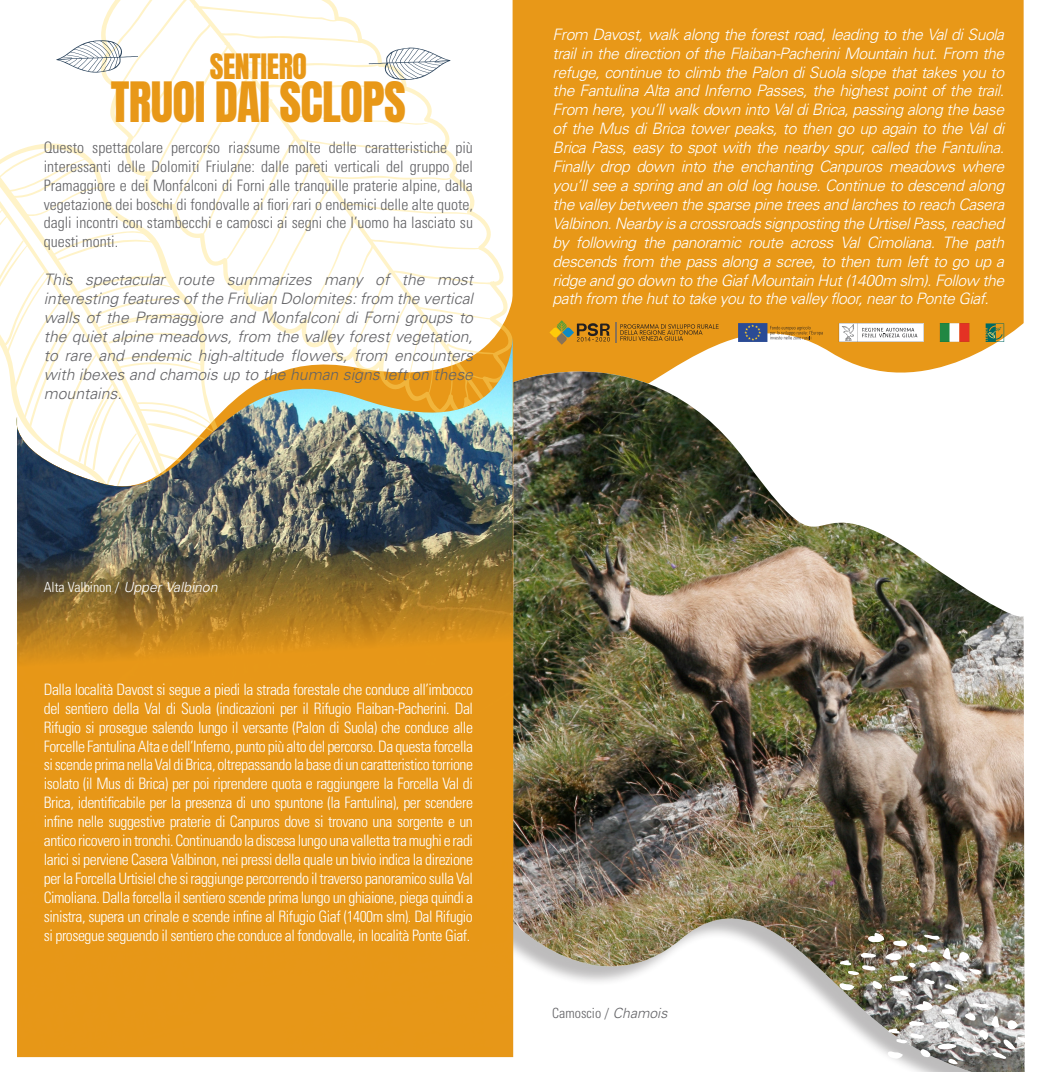
<style>
.page{position:relative;width:1037px;height:1072px;background:#fff}
.page>*{position:absolute;margin:0;border:0;box-sizing:border-box;transform-origin:0 0}
.t1{font:47.25px "Anton";letter-spacing:-.015em;color:#e89818}
.t2{font:29.75px "Anton";letter-spacing:-.015em;color:#e89818}
.t3{font:300 condensed 15.75px/18.9px "Univers LT Std";letter-spacing:-.03em;color:#fff;text-align:justify}
.t4{font:italic 300 15.75px/18.9px "Univers";letter-spacing:-.03em;color:#fff;text-align:justify}
.t5{font:300 condensed 15.75px/18.9px "Univers LT Std";color:#636366;text-align:justify}
.t6{font:italic 300 15.75px/18.9px "Univers";color:#636366;text-align:justify}
.t7{font:300 condensed 14px "Univers LT Std";color:#fff}
.t8{font:300 condensed 14px "Univers LT Std";color:#636366}
.s1{font-family:"Univers";font-style:italic;font-stretch:normal}
</style>
<div class="page">
<div style="left:514px;top:0;width:509px;height:329px;background:#e89818"></div>
<svg style="left:514px;top:329px;width:502px;height:42px;fill:#e89818"></svg>
<img style="left:515px;top:371px;width:509px;height:700px">
<img style="left:838px;top:932px;width:187px;height:132px">
<svg style="left:549px;top:320px;width:169px;height:25px;background:#c5871d"></svg>
<svg style="left:985px;top:323px;width:19px;height:19px"></svg>
<svg style="left:839px;top:323px;width:84px;height:19px"></svg>
<svg style="left:939px;top:323px;width:30px;height:19px"></svg>
<svg style="left:770px;top:326px;width:53px;height:13px"></svg>
<div style="left:738px;top:323px;width:29px;height:19px;background:#2a4b95"></div>
<svg style="left:744px;top:324px;width:17px;height:16px"></svg>
<svg style="left:101px;top:0;width:413px;height:335px"></svg>
<svg style="left:32px;top:94px;width:204px;height:241px"></svg>
<svg style="left:0;top:146px;width:223px;height:260px"></svg>
<img style="left:16px;top:335px;width:497px;height:722px">
<svg style="left:56px;top:40px;width:82px;height:33px"></svg>
<svg style="left:368px;top:47px;width:83px;height:33px"></svg>
<p class="t2" style="left:210px;top:51px;width:99px">SENTIERO</p>
<p class="t1" style="left:111px;top:78px;width:296px">TRUOI DAI SCLOPS</p>
<p class="t5" style="left:44px;top:138px;width:431px">Questo spettacolare percorso riassume molte delle caratteristiche più interessanti delle Dolomiti Friulane: dalle pareti verticali del gruppo del Pramaggiore e dei Monfalconi di Forni alle tranquille praterie alpine, dalla vegetazione dei boschi di fondovalle ai fiori rari o endemici delle alte quote, dagli incontri con stambecchi e camosci ai segni che l’uomo ha lasciato su questi monti.</p>
<p class="t6" style="left:44px;top:270px;width:431px">This spectacular route summarizes many of the most interesting features of the Friulian Dolomites: from the vertical walls of the Pramaggiore and Monfalconi di Forni groups to the quiet alpine meadows, from the valley forest vegetation, to rare and endemic high-altitude flowers, from encounters with ibexes and chamois up to the human signs left on these mountains.</p>
<p class="t7" style="left:44px;top:578px;width:175px">Alta Valbinon / <span class="s1">Upper Valbinon</span></p>
<p class="t3" style="left:44px;top:679px;width:431px">Dalla località Davost si segue a piedi la strada forestale che conduce all’imbocco del sentiero della Val di Suola (indicazioni per il Rifugio Flaiban-Pacherini. Dal Rifugio si prosegue salendo lungo il versante (Palon di Suola) che conduce alle Forcelle Fantulina Alta e dell’Inferno, punto più alto del percorso. Da questa forcella si scende prima nella Val di Brica, oltrepassando la base di un caratteristico torrione isolato (il Mus di Brica) per poi riprendere quota e raggiungere la Forcella Val di Brica, identificabile per la presenza di uno spuntone (la Fantulina), per scendere infine nelle suggestive praterie di Canpuros dove si trovano una sorgente e un antico ricovero in tronchi. Continuando la discesa lungo una valletta tra mughi e radi larici si perviene Casera Valbinon, nei pressi della quale un bivio indica la direzione per la Forcella Urtisiel che si raggiunge percorrendo il traverso panoramico sulla Val Cimoliana. Dalla forcella il sentiero scende prima lungo un ghiaione, piega quindi a sinistra, supera un crinale e scende infine al Rifugio Giaf (1400m slm). Dal Rifugio si prosegue seguendo il sentiero che conduce al fondovalle, in località Ponte Giaf.</p>
<p class="t4" style="left:553px;top:25px;width:453px">From Davost, walk along the forest road, leading to the Val di Suola trail in the direction of the Flaiban-Pacherini Mountain hut. From the refuge, continue to climb the Palon di Suola slope that takes you to the Fantulina Alta and Inferno Passes, the highest point of the trail.<br>From here, you’ll walk down into Val di Brica, passing along the base of the Mus di Brica tower peaks, to then go up again to the Val di Brica Pass, easy to spot with the nearby spur, called the Fantulina.<br>Finally drop down into the enchanting Canpuros meadows where you’ll see a spring and an old log house. Continue to descend along the valley between the sparse pine trees and larches to reach Casera Valbinon. Nearby is a crossroads signposting the Urtisel Pass, reached by following the panoramic route across Val Cimoliana. The path descends from the pass along a scree, to then turn left to go up a ridge and go down to the Giaf Mountain Hut (1400m slm). Follow the path from the hut to take you to the valley floor, near to Ponte Giaf.</p>
<p class="t8" style="left:552px;top:1004px;width:117px">Camoscio / <span class="s1">Chamois</span></p>
</div>
